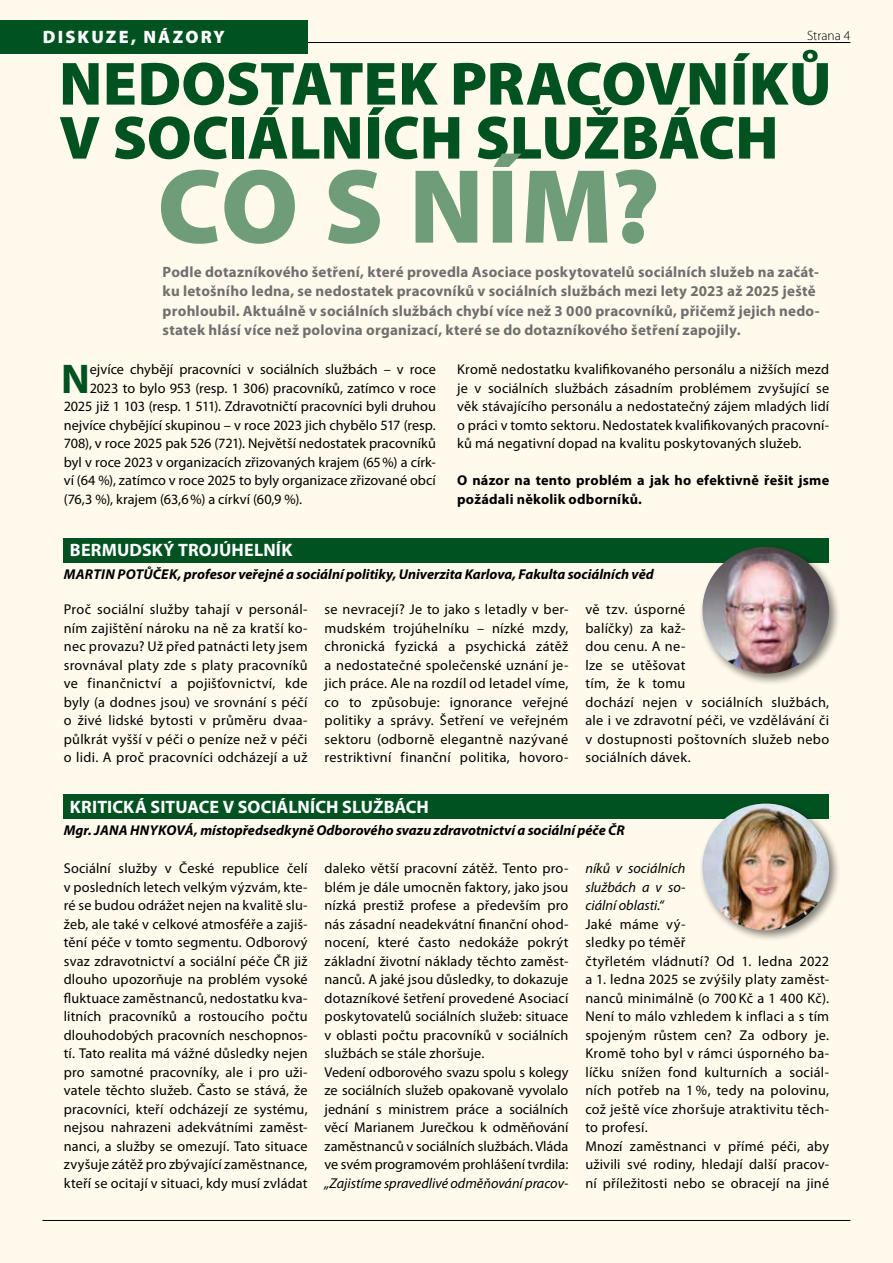
<style>
.page{position:relative;width:893px;height:1263px;background:#fffaec}
.page>*{position:absolute;margin:0;border:0;box-sizing:border-box;transform-origin:0 0}
.t1{font:900 106.5px "Myriad Pro";color:#6f9c79}
.t2{font:900 61.5px/54px "Myriad Pro";letter-spacing:-.005em;color:#005321}
.t3{font:700 41.7px "Myriad Pro";color:#005321}
.t4{font:700 18px "Myriad Pro";letter-spacing:.005em;color:#fff}
.t5{font:900 18px "Myriad Pro";letter-spacing:.12em;color:#fff}
.t6{font:700 15px/19.5px "Myriad Pro";letter-spacing:.015em;color:#706f6f}
.t7{font:14.25px/18.5px "Myriad Pro";letter-spacing:.01em;color:#000;text-align:justify}
.t8{font:italic 700 14.25px "Myriad Pro";color:#000}
.t9{font:italic 14.25px/18.5px "Myriad Pro";color:#000;text-align:justify}
.t10{font:700 14.25px/18.5px "Myriad Pro";letter-spacing:.015em;color:#000}
.t11{font:300 13.5px "Myriad Pro";color:#000}
</style>
<div class="page">
<hr style="left:43px;top:1220px;width:807px;height:1px;background:#000">
<hr style="left:43px;top:42px;width:807px;height:1px;background:#000">
<div style="left:0;top:20px;width:308px;height:33px;background:#005321"></div>
<div style="left:64px;top:538px;width:765px;height:24px;background:#005321"></div>
<div style="left:64px;top:795px;width:765px;height:24px;background:#005321"></div>
<div style="left:698px;top:799px;width:143px;height:144px;background:#000;opacity:.5"></div>
<img style="left:702px;top:803px;width:127px;height:127px;border-radius:63px">
<div style="left:698px;top:543px;width:143px;height:143px;background:#000;opacity:.5"></div>
<img style="left:702px;top:547px;width:127px;height:127px;border-radius:63px">
<p class="t5" style="left:43px;top:25px;width:184px">DISKUZE, NÁZORY</p>
<p class="t11" style="left:807px;top:27px;width:45px">Strana 4</p>
<h2 class="t2" style="left:59px;top:54px;width:774px">NEDOSTATEK PRACOVNÍKŮ<br>V SOCIÁLNÍCH SLUŽBÁCH</h2>
<h1 class="t1" style="left:157px;top:136px;width:504px">CO S NÍM?</h1>
<p class="t6" style="left:163px;top:262px;width:658px">Podle dotazníkového šetření, které provedla Asociace poskytovatelů sociálních služeb na začát&shy;ku letošního ledna, se nedostatek pracovníků v sociálních službách mezi lety 2023 až 2025 ještě prohloubil. Aktuálně v sociálních službách chybí více než 3 000 pracovníků, přičemž jejich nedo&shy;statek hlásí více než polovina organizací, které se do dotazníkového šetření zapojily.</p>
<h3 class="t3" style="left:61px;top:351px;width:30px">N</h3>
<p class="t7" style="left:90px;top:360px;width:348px">ejvíce chybějí pracovníci v sociálních službách – v roce</p>
<p class="t7" style="left:90px;top:378px;width:348px">2023 to bylo 953 (resp. 1 306) pracovníků, zatímco v roce</p>
<p class="t7" style="left:64px;top:397px;width:374px">2025 již 1 103 (resp. 1 511). Zdravotničtí pracovníci byli druhou</p>
<p class="t7" style="left:64px;top:415px;width:374px">nejvíce chybějící skupinou – v roce 2023 jich chybělo 517 (resp.</p>
<p class="t7" style="left:64px;top:434px;width:374px">708), v roce 2025 pak 526 (721). Největší nedostatek pracovníků</p>
<p class="t7" style="left:64px;top:452px;width:374px">byl v roce 2023 v organizacích zřizovaných krajem (65%) a círk-</p>
<p class="t7" style="left:64px;top:471px;width:374px">ví (64 %), zatímco v roce 2025 to byly organizace zřizované obcí</p>
<p class="t7" style="left:64px;top:489px;width:240px">(76,3 %), krajem (63,6%) a církví (60,9 %).</p>
<p class="t7" style="left:457px;top:360px;width:374px">Kromě nedostatku kvalifikovaného personálu a nižších mezd je v sociálních službách zásadním problémem zvyšující se věk stávajícího personálu a nedostatečný zájem mladých lidí o práci v tomto sektoru. Nedostatek kvalifikovaných pracovní&shy;ků má negativní dopad na kvalitu poskytovaných služeb.</p>
<p class="t10" style="left:457px;top:470px;width:374px">O názor na tento problém a jak ho efektivně řešit jsme požádali několik odborníků.</p>
<p class="t4" style="left:70px;top:538px;width:224px">BERMUDSKÝ TROJÚHELNÍK</p>
<p class="t8" style="left:64px;top:565px;width:591px">MARTIN POTŮČEK, profesor veřejné a sociální politiky, Univerzita Karlova, Fakulta sociálních věd</p>
<p class="t7" style="left:64px;top:600px;width:245px">Proč sociální služby tahají v personál&shy;ním zajištění nároku na ně za kratší ko&shy;nec provazu? Už před patnácti lety jsem srovnával platy zde s platy pracovníků ve finančnictví a pojišťovnictví, kde byly (a dodnes jsou) ve srovnání s péčí o živé lidské bytosti v průměru dvaa&shy;půlkrát vyšší v péči o peníze než v péči o lidi. A proč pracovníci odcházejí a už</p>
<p class="t7" style="left:325px;top:600px;width:245px">se nevracejí? Je to jako s letadly v ber&shy;mudském trojúhelníku – nízké mzdy, chronická fyzická a psychická zátěž a nedostatečné společenské uznání je&shy;jich práce. Ale na rozdíl od letadel víme, co to způsobuje: ignorance veřejné politiky a správy. Šetření ve veřejném sektoru (odborně elegantně nazývané restriktivní finanční politika, hovoro-</p>
<p class="t7" style="left:585px;top:600px;width:245px;text-align:left">vě tzv. úsporné<br>balíčky) za kaž-<br>dou cenu. A ne-<br>lze se utěšovat<br>tím, že k tomu<br>dochází nejen v sociálních službách, ale i ve zdravotní péči, ve vzdělávání či v dostupnosti poštovních služeb nebo sociálních dávek.</p>
<p class="t4" style="left:70px;top:795px;width:360px">KRITICKÁ SITUACE V SOCIÁLNÍCH SLUŽBÁCH</p>
<p class="t8" style="left:64px;top:821px;width:562px">Mgr. JANA HNYKOVÁ, místopředsedkyně Odborového svazu zdravotnictví a sociální péče ČR</p>
<p class="t7" style="left:64px;top:859px;width:245px">Sociální služby v České republice čelí v posledních letech velkým výzvám, kte&shy;ré se budou odrážet nejen na kvalitě slu&shy;žeb, ale také v celkové atmosféře a zajiš&shy;tění péče v tomto segmentu. Odborový svaz zdravotnictví a sociální péče ČR již dlouho upozorňuje na problém vysoké fluktuace zaměstnanců, nedostatku kva&shy;litních pracovníků a rostoucího počtu dlouhodobých pracovních neschopnos&shy;tí. Tato realita má vážné důsledky nejen pro samotné pracovníky, ale i pro uži&shy;vatele těchto služeb. Často se stává, že pracovníci, kteří odcházejí ze systému, nejsou nahrazeni adekvátními zaměst&shy;nanci, a služby se omezují. Tato situace zvyšuje zátěž pro zbývající zaměstnance, kteří se ocitají v situaci, kdy musí zvládat</p>
<p class="t7" style="left:325px;top:859px;width:245px;text-align:left">daleko větší pracovní zátěž. Tento pro&shy;blém je dále umocněn faktory, jako jsou nízká prestiž profese a především pro nás zásadní neadekvátní finanční ohod&shy;nocení, které často nedokáže pokrýt základní životní náklady těchto zaměst&shy;nanců. A jaké jsou důsledky, to dokazuje dotazníkové šetření provedené Asociací poskytovatelů sociálních služeb: situace v oblasti počtu pracovníků v sociálních službách se stále zhoršuje.<br>Vedení odborového svazu spolu s kolegy ze sociálních služeb opakovaně vyvolalo jednání s ministrem práce a sociálních věcí Marianem Jurečkou k odměňování zaměstnanců v sociálních službách. Vláda ve svém programovém prohlášení tvrdila:</p>
<p class="t9" style="left:585px;top:859px;width:102px">níků v sociálních službách a v so&shy;ciální oblasti.“</p>
<p class="t7" style="left:585px;top:915px;width:245px;text-align:left">Jaké máme vý-<br>sledky po téměř<br>čtyřletém vládnutí? Od 1. ledna 2022 a 1. ledna 2025 se zvýšily platy zaměst&shy;nanců minimálně (o 700 Kč a 1 400 Kč).<br>Není to málo vzhledem k inflaci a s tím spojeným růstem cen? Za odbory je.<br>Kromě toho byl v rámci úsporného ba&shy;líčku snížen fond kulturních a sociál&shy;ních potřeb na 1 %, tedy na polovinu, což ještě více zhoršuje atraktivitu těch&shy;to profesí.<br>Mnozí zaměstnanci v přímé péči, aby uživili své rodiny, hledají další pracov&shy;ní příležitosti nebo se obracejí na jiné</p>
<p class="t9" style="left:325px;top:1174px;width:245px">„Zajistíme spravedlivé odměňování pracov-</p>
</div>
